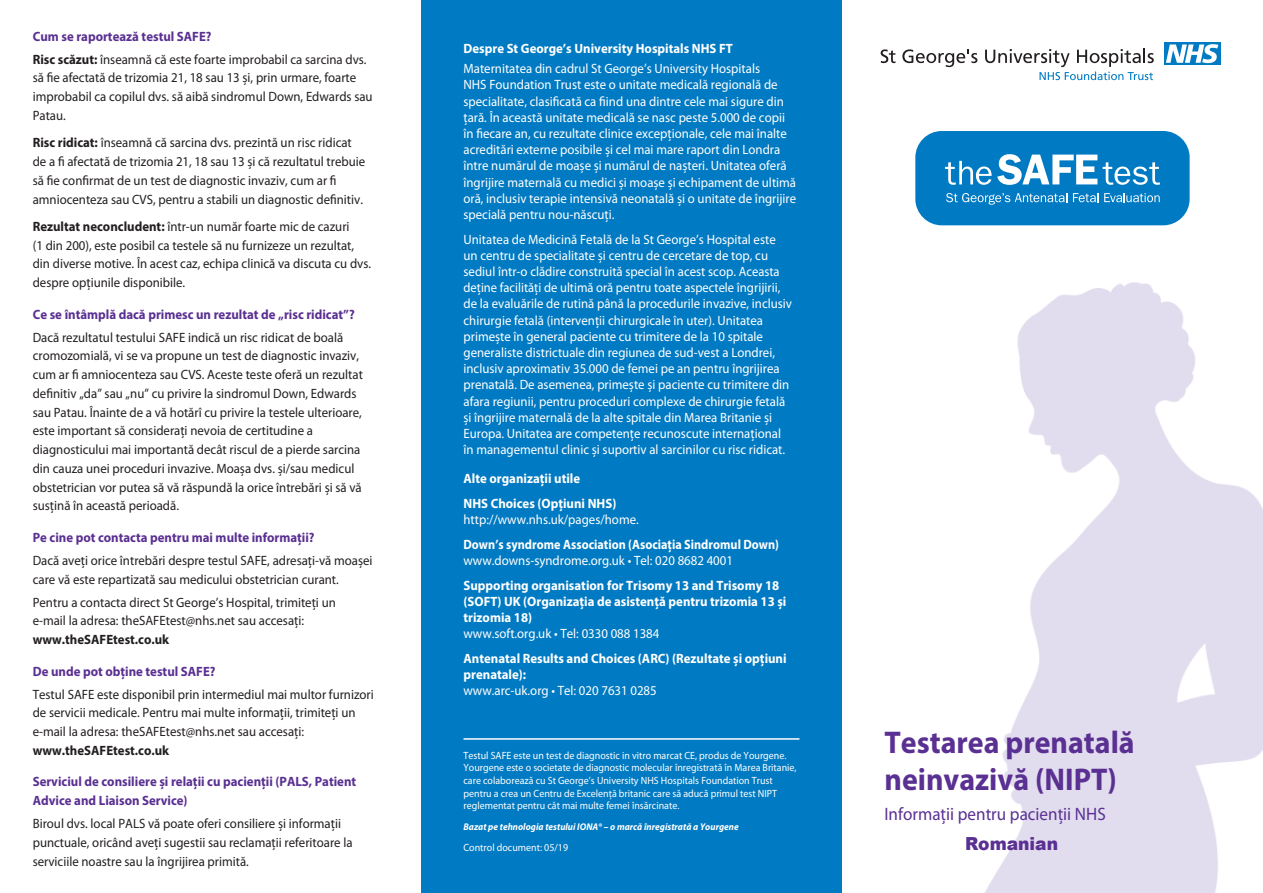
<style>
.page{position:relative;width:1263px;height:893px;background:#fff}
.page>*{position:absolute;margin:0;border:0;box-sizing:border-box;transform-origin:0 0}
.t1{font:700 31.5px/37.5px "Myriad Pro";color:#5a3092;scale:.95 1}
.t2{font:18px "Myriad Pro";color:#5a3092;scale:.95 1}
.t3{font:900 18px "Arial";color:#5a3092;scale:.95 1}
.Body_Copy{font:13.5px/18.8px "Myriad Pro";color:#231f20;scale:.95 1}
.Body_Copy-2{font:13.5px/16.2px "Myriad Pro";color:#fff;scale:.95 1}
.Body_Copy-3{font:700 13.5px/16.2px "Myriad Pro";color:#fff;scale:.95 1}
.Body_Copy-4{font:700 13.5px/18.8px "Myriad Pro";color:#5a3092;scale:.95 1}
.Body_Copy-5{font:700 13.5px/16.2px "Myriad Pro";color:#fff;scale:.9 1}
.Subtitles{font:700 13.5px "Myriad Pro";color:#5a3092;scale:.95 1}
.Subtitles-2{font:700 13.5px "Myriad Pro";color:#fff;scale:.95 1}
.Body_Copy-6{font:10.5px/12.6px "Myriad Pro";color:#fff;scale:.95 1}
.Body_Copy-7{font:italic 700 9.75px "Myriad Pro";color:#fff;scale:.95 1}
.s1{font-weight:700}
.s2{font-weight:400}
</style>
<div class="page">
<img style="left:984px;top:282px;width:279px;height:611px">
<div style="left:915px;top:131px;width:274px;height:94px;background:#007ac2;border-radius:26px"></div>
<svg style="left:945px;top:154px;width:215px;height:31px"></svg>
<svg style="left:946px;top:193px;width:121px;height:12px"></svg>
<svg style="left:1073px;top:193px;width:25px;height:9px"></svg>
<svg style="left:1104px;top:193px;width:56px;height:9px"></svg>
<div style="left:421px;top:0;width:421px;height:893px;background:#007ac2"></div>
<hr style="left:463px;top:738px;width:336px;height:2px;background:#fff">
<svg style="left:881px;top:49px;width:14px;height:14px"></svg>
<svg style="left:902px;top:49px;width:75px;height:18px"></svg>
<div style="left:1164px;top:42px;width:56px;height:23px;background:#007ac2"></div>
<svg style="left:1166px;top:44px;width:52px;height:19px"></svg>
<svg style="left:985px;top:49px;width:169px;height:31px"></svg>
<p class="Subtitles" style="left:33px;top:27px;width:190px">Cum se raportează testul SAFE?</p>
<p class="Body_Copy" style="left:33px;top:50px;width:359px"><span class="s1">Risc scăzut:</span> înseamnă că este foarte improbabil ca sarcina dvs. să fie afectată de trizomia 21, 18 sau 13 și, prin urmare, foarte improbabil ca copilul dvs. să aibă sindromul Down, Edwards sau Patau.</p>
<p class="Body_Copy" style="left:33px;top:133px;width:351px"><span class="s1">Risc ridicat:</span> înseamnă că sarcina dvs. prezintă un risc ridicat de a fi afectată de trizomia 21, 18 sau 13 și că rezultatul trebuie să fie confirmat de un test de diagnostic invaziv, cum ar fi amniocenteza sau CVS, pentru a stabili un diagnostic definitiv.</p>
<p class="Body_Copy" style="left:33px;top:217px;width:358px"><span class="s1">Rezultat neconcludent:</span> într-un număr foarte mic de cazuri<br>(1 din 200), este posibil ca testele să nu furnizeze un rezultat, din diverse motive. În acest caz, echipa clinică va discuta cu dvs. despre opțiunile disponibile.</p>
<p class="Body_Copy-4" style="left:33px;top:304px;width:340px">Ce se întâmplă dacă primesc un rezultat de „risc ridicat”?</p>
<p class="Body_Copy" style="left:33px;top:327px;width:349px">Dacă rezultatul testului SAFE indică un risc ridicat de boală cromozomială, vi se va propune un test de diagnostic invaziv, cum ar fi amniocenteza sau CVS. Aceste teste oferă un rezultat definitiv „da” sau „nu” cu privire la sindromul Down, Edwards sau Patau. Înainte de a vă hotărî cu privire la testele ulterioare, este important să considerați nevoia de certitudine a diagnosticului mai importantă decât riscul de a pierde sarcina din cauza unei proceduri invazive. Moașa dvs. și/sau medicul obstetrician vor putea să vă răspundă la orice întrebări și să vă susțină în această perioadă.</p>
<p class="Subtitles" style="left:33px;top:528px;width:298px">Pe cine pot contacta pentru mai multe informații?</p>
<p class="Body_Copy" style="left:33px;top:551px;width:359px">Dacă aveți orice întrebări despre testul SAFE, adresați-vă moașei care vă este repartizată sau medicului obstetrician curant.</p>
<p class="Body_Copy" style="left:33px;top:592px;width:321px">Pentru a contacta direct St George’s Hospital, trimiteți un e-mail la adresa: theSAFEtest@nhs.net sau accesați: <span class="s1">www.theSAFEtest.co.uk</span></p>
<p class="Body_Copy-4" style="left:33px;top:661px;width:194px">De unde pot obține testul SAFE?</p>
<p class="Body_Copy" style="left:33px;top:684px;width:360px">Testul SAFE este disponibil prin intermediul mai multor furnizori de servicii medicale. Pentru mai multe informații, trimiteți un e-mail la adresa: theSAFEtest@nhs.net sau accesați: <span class="s1">www.theSAFEtest.co.uk</span></p>
<p class="Body_Copy-4" style="left:33px;top:772px;width:342px">Serviciul de consiliere și relații cu pacienții (PALS, Patient<br>Advice and Liaison Service)</p>
<p class="Body_Copy" style="left:33px;top:814px;width:338px">Biroul dvs. local PALS vă poate oferi consiliere și informații punctuale, oricând aveți sugestii sau reclamații referitoare la serviciile noastre sau la îngrijirea primită.</p>
<p class="Subtitles-2" style="left:463px;top:39px;width:285px">Despre St George’s University Hospitals NHS FT</p>
<p class="Body_Copy-2" style="left:463px;top:60px;width:352px">Maternitatea din cadrul St George’s University Hospitals<br>NHS Foundation Trust este o unitate medicală regională de specialitate, clasificată ca fiind una dintre cele mai sigure din țară. În această unitate medicală se nasc peste 5.000 de copii în fiecare an, cu rezultate clinice excepționale, cele mai înalte acreditări externe posibile și cel mai mare raport din Londra între numărul de moașe și numărul de nașteri. Unitatea oferă îngrijire maternală cu medici și moașe și echipament de ultimă oră, inclusiv terapie intensivă neonatală și o unitate de îngrijire specială pentru nou-născuți.</p>
<p class="Body_Copy-2" style="left:463px;top:231px;width:347px">Unitatea de Medicină Fetală de la St George’s Hospital este un centru de specialitate și centru de cercetare de top, cu sediul într-o clădire construită special în acest scop. Aceasta deține facilități de ultimă oră pentru toate aspectele îngrijirii, de la evaluările de rutină până la procedurile invazive, inclusiv chirurgie fetală (intervenții chirurgicale în uter). Unitatea primește în general paciente cu trimitere de la 10 spitale generaliste districtuale din regiunea de sud-vest a Londrei, inclusiv aproximativ 35.000 de femei pe an pentru îngrijirea prenatală. De asemenea, primește și paciente cu trimitere din afara regiunii, pentru proceduri complexe de chirurgie fetală și îngrijire maternală de la alte spitale din Marea Britanie și Europa. Unitatea are competențe recunoscute internațional în managementul clinic și suportiv al sarcinilor cu risc ridicat.</p>
<p class="Body_Copy-3" style="left:463px;top:470px;width:124px">Alte organizații utile</p>
<p class="Body_Copy-2" style="left:463px;top:495px;width:186px"><span class="s1">NHS Choices (Opțiuni NHS) </span>http://www.nhs.uk/pages/home.</p>
<p class="Body_Copy-5" style="left:463px;top:536px;width:352px">Down’s syndrome Association (Asociația Sindromul Down) <span class="s2">www.downs-syndrome.org.uk • Tel: 020 8682 4001</span></p>
<p class="Body_Copy-3" style="left:463px;top:577px;width:341px">Supporting organisation for Trisomy 13 and Trisomy 18 (SOFT) UK (Organizația de asistență pentru trizomia 13 și trizomia 18)<br><span class="s2">www.soft.org.uk • Tel: 0330 088 1384</span></p>
<p class="Body_Copy-3" style="left:463px;top:650px;width:342px">Antenatal Results and Choices (ARC) (Rezultate și opțiuni prenatale):<br><span class="s2">www.arc-uk.org • Tel: 020 7631 0285</span></p>
<p class="Body_Copy-6" style="left:463px;top:749px;width:352px">Testul SAFE este un test de diagnostic in vitro marcat CE, produs de Yourgene.<br>Yourgene este o societate de diagnostic molecular înregistrată în Marea Britanie, care colaborează cu St George’s University NHS Hospitals Foundation Trust pentru a crea un Centru de Excelență britanic care să aducă primul test NIPT reglementat pentru cât mai multe femei însărcinate.</p>
<p class="Body_Copy-7" style="left:463px;top:821px;width:291px">Bazat pe tehnologia testului IONA® – o marcă înregistrată a Yourgene</p>
<p class="Body_Copy-6" style="left:463px;top:841px;width:112px">Control document: 05/19</p>
<p class="t1" style="left:884px;top:723px;width:265px">Testarea prenatală neinvazivă (NIPT)</p>
<p class="t2" style="left:884px;top:803px;width:234px">Informații pentru pacienții NHS</p>
<p class="t3" style="left:965px;top:831px;width:100px">Romanian</p>
</div>
